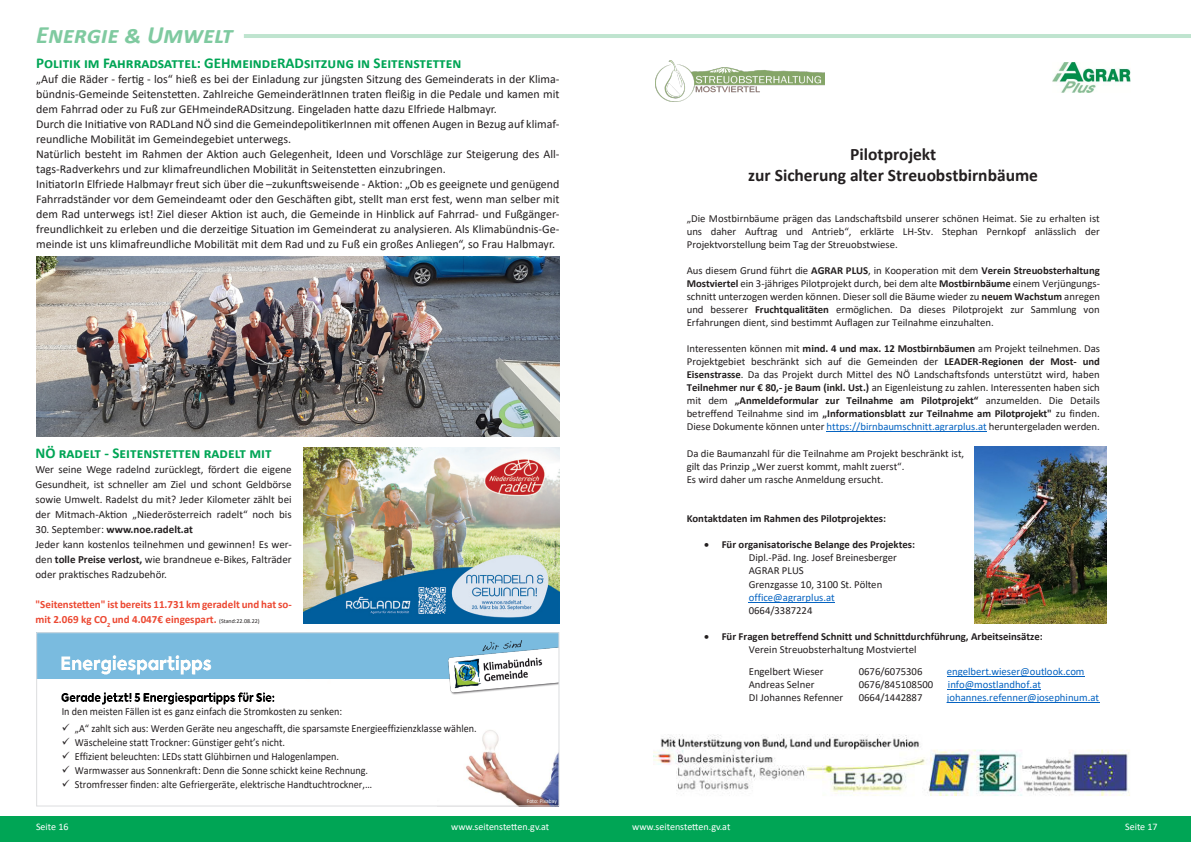
<style>
.page{position:relative;width:1191px;height:842px;background:#fff}
.page>*{position:absolute;margin:0;border:0;box-sizing:border-box;transform-origin:0 0}
.t1{font:italic 700 25px "Calibri";color:#7fcaa0}
.t2{font:700 17.5px/21.3px "Calibri";color:#231f20;text-align:center}
.t3{font:700 15px "Calibri";color:#00a555}
.t4{font:12px/15px "Calibri";color:#231f20;text-align:justify}
.t5{font:11px/15px "Calibri";color:#231f20;text-align:justify}
.t6{font:700 11px/15px "Calibri";color:#ec4832}
.t7{font:700 11px "Calibri";color:#231f20}
.t8{font:10.9px "Calibri";color:#231f20;scale:.93 1}
.t9{font:10.7px/13px "Calibri";color:#231f20;text-align:justify}
.t10{font:700 10.7px/13px "Calibri";letter-spacing:-.005em;color:#231f20}
.t11{font:10.7px "Calibri";color:#0563c1}
.t12{font:10px "Calibri";color:#fff}
.t13{font:5.9px "Calibri";color:#f2f3f4;scale:.93 1}
.s1{font-weight:400}
.s2{font-weight:700}
.s3{font-weight:400;font-size:6px;color:#231f20}
.s4{color:#0563c1}
</style>
<div class="page">
<div style="left:0;top:816px;width:1191px;height:26px;background:#00a555"></div>
<img style="left:36px;top:257px;width:523px;height:180px">
<img style="left:466px;top:730px;width:91px;height:74px">
<img style="left:62px;top:692px;width:213px;height:13px">
<div style="left:37px;top:633px;width:522px;height:46px;background:#7abbdf"></div>
<img style="left:61px;top:655px;width:151px;height:20px">
<img style="left:448px;top:641px;width:109px;height:54px">
<div style="left:36px;top:632px;width:523px;height:174px;border:1px solid #dcdddf"></div>
<img style="left:304px;top:447px;width:255px;height:176px">
<hr style="left:244px;top:34px;width:947px;height:4px;background:#bfe4cf">
<img style="left:655px;top:61px;width:169px;height:41px">
<img style="left:1052px;top:63px;width:78px;height:30px">
<hr style="left:826px;top:432px;width:160px;height:1px;background:#0563c1">
<hr style="left:748px;top:602px;width:87px;height:1px;background:#0563c1">
<hr style="left:947px;top:676px;width:137px;height:1px;background:#0563c1">
<hr style="left:948px;top:689px;width:93px;height:1px;background:#0563c1">
<hr style="left:947px;top:702px;width:152px;height:1px;background:#0563c1">
<img style="left:974px;top:447px;width:132px;height:176px">
<img style="left:653px;top:734px;width:477px;height:62px">
<p class="t1" style="left:36px;top:17px;width:198px">Energie &amp; Umwelt</p>
<p class="t3" style="left:36px;top:52px;width:427px">Politik im Fahrradsattel: GEHmeindeRADsitzung in Seitenstetten</p>
<p class="t4" style="left:36px;top:71px;width:525px">„Auf die Räder - fertig - los“ hieß es bei der Einladung zur jüngsten Sitzung des Gemeinderats in der Klima&shy;bündnis-Gemeinde Seitenstetten. Zahlreiche GemeinderätInnen traten fleißig in die Pedale und kamen mit dem Fahrrad oder zu Fuß zur GEHmeindeRADsitzung. Eingeladen hatte dazu Elfriede Halbmayr.</p>
<p class="t4" style="left:36px;top:116px;width:525px">Durch die Initiative von RADLand NÖ sind die GemeindepolitikerInnen mit offenen Augen in Bezug auf klimaf&shy;reundliche Mobilität im Gemeindegebiet unterwegs.</p>
<p class="t4" style="left:36px;top:146px;width:525px">Natürlich besteht im Rahmen der Aktion auch Gelegenheit, Ideen und Vorschläge zur Steigerung des All&shy;tags-Radverkehrs und zur klimafreundlichen Mobilität in Seitenstetten einzubringen.</p>
<p class="t4" style="left:36px;top:176px;width:525px">InitiatorIn Elfriede Halbmayr freut sich über die –zukunftsweisende - Aktion: „Ob es geeignete und genügend Fahrradständer vor dem Gemeindeamt oder den Geschäften gibt, stellt man erst fest, wenn man selber mit dem Rad unterwegs ist! Ziel dieser Aktion ist auch, die Gemeinde in Hinblick auf Fahrrad- und Fußgänger&shy;freundlichkeit zu erleben und die derzeitige Situation im Gemeinderat zu analysieren. Als Klimabündnis-Ge&shy;meinde ist uns klimafreundliche Mobilität mit dem Rad und zu Fuß ein großes Anliegen“, so Frau Halbmayr.</p>
<p class="t3" style="left:35px;top:443px;width:238px">NÖ radelt - Seitenstetten radelt mit</p>
<p class="t5" style="left:35px;top:462px;width:258px">Wer seine Wege radelnd zurücklegt, fördert die eigene Gesundheit, ist schneller am Ziel und schont Geldbörse sowie Umwelt. Radelst du mit? Jeder Kilometer zählt bei der Mitmach-Aktion „Niederösterreich radelt“ noch bis</p>
<p class="t7" style="left:35px;top:522px;width:159px"><span class="s1">30. September:</span> www.noe.radelt.at</p>
<p class="t5" style="left:35px;top:537px;width:258px">Jeder kann kostenlos teilnehmen und gewinnen! Es wer&shy;den <span class="s2">tolle Preise verlost,</span> wie brandneue e-Bikes, Falträder oder praktisches Radzubehör.</p>
<p class="t6" style="left:35px;top:597px;width:258px">"Seitenstetten" ist bereits 11.731 km geradelt und hat so&shy;mit 2.069 kg CO<sub>2</sub> und 4.047€ eingespart. <span class="s3">(Stand:22.08.22)</span></p>
<p class="t8" style="left:62px;top:704px;width:303px">In den meisten Fällen ist es ganz einfach die Stromkosten zu senken:</p>
<p class="t8" style="left:62px;top:721px;width:447px">✓ „A“ zahlt sich aus: Werden Geräte neu angeschafft, die sparsamste Energieeffizienzklasse wählen.</p>
<p class="t8" style="left:62px;top:735px;width:241px">✓ Wäscheleine statt Trockner: Günstiger geht’s nicht.</p>
<p class="t8" style="left:62px;top:749px;width:300px">✓ Effizient beleuchten: LEDs statt Glühbirnen und Halogenlampen.</p>
<p class="t8" style="left:62px;top:763px;width:331px">✓ Warmwasser aus Sonnenkraft: Denn die Sonne schickt keine Rechnung.</p>
<p class="t8" style="left:62px;top:777px;width:335px">✓ Stromfresser finden: alte Gefriergeräte, elektrische Handtuchtrockner,…</p>
<p class="t13" style="left:527px;top:797px;width:34px">Foto: Pixabay</p>
<p class="t2" style="left:748px;top:143px;width:291px">Pilotprojekt<br>zur Sicherung alter Streuobstbirnbäume</p>
<p class="t9" style="left:686px;top:211px;width:414px">„Die Mostbirnbäume prägen das Landschaftsbild unserer schönen Heimat. Sie zu erhalten ist uns daher Auftrag und Antrieb“, erklärte LH-Stv. Stephan Pernkopf anlässlich der Projektvorstellung beim Tag der Streuobstwiese.</p>
<p class="t9" style="left:686px;top:263px;width:415px">Aus diesem Grund führt die <span class="s2">AGRAR PLUS</span>, in Kooperation mit dem <span class="s2">Verein Streuobsterhaltung Mostviertel</span> ein 3-jähriges Pilotprojekt durch, bei dem alte <span class="s2">Mostbirnbäume</span> einem Verjüngungs&shy;schnitt unterzogen werden können. Dieser soll die Bäume wieder zu <span class="s2">neuem Wachstum</span> anregen und besserer <span class="s2">Fruchtqualitäten</span> ermöglichen. Da dieses Pilotprojekt zur Sammlung von Erfahrungen dient, sind bestimmt Auflagen zur Teilnahme einzuhalten.</p>
<p class="t9" style="left:686px;top:342px;width:415px">Interessenten können mit <span class="s2">mind. 4 und max. 12 Mostbirnbäumen</span> am Projekt teilnehmen. Das Projektgebiet beschränkt sich auf die Gemeinden der <span class="s2">LEADER-Regionen der Most- und Eisenstrasse</span>. Da das Projekt durch Mittel des NÖ Landschaftsfonds unterstützt wird, haben <span class="s2">Teilnehmer nur € 80,- je Baum (inkl. Ust.)</span> an Eigenleistung zu zahlen. Interessenten haben sich mit dem <span class="s2">„Anmeldeformular zur Teilnahme am Pilotprojekt“</span> anzumelden. Die Details betreffend Teilnahme sind im <span class="s2">„Informationsblatt zur Teilnahme am Pilotprojekt"</span> zu finden.<br>Diese Dokumente können unter <span class="s4">https://birnbaumschnitt.agrarplus.at</span> heruntergeladen werden.</p>
<p class="t9" style="left:686px;top:446px;width:279px;text-align:left">Da die Baumanzahl für die Teilnahme am Projekt beschränkt ist, gilt das Prinzip „Wer zuerst kommt, mahlt zuerst“.<br>Es wird daher um rasche Anmeldung ersucht.</p>
<p class="t10" style="left:686px;top:512px;width:201px">Kontaktdaten im Rahmen des Pilotprojektes:</p>
<p class="t9" style="left:748px;top:538px;width:168px;text-align:left;text-indent:-45px">• <span class="s2">Für organisatorische Belange des Projektes:<br></span>Dipl.-Päd. Ing. Josef Breinesberger<br>AGRAR PLUS<br>Grenzgasse 10, 3100 St. Pölten <span class="s4">office@agrarplus.at<br></span>0664/3387224</p>
<p class="t10" style="left:748px;top:630px;width:295px;text-indent:-45px">• Für Fragen betreffend Schnitt und Schnittdurchführung, Arbeitseinsätze:<br><span class="s1">Verein Streuobsterhaltung Mostviertel</span></p>
<p class="t9" style="left:748px;top:664px;width:76px">Engelbert Wieser</p>
<p class="t9" style="left:858px;top:664px;width:65px">0676/6075306</p>
<p class="t11" style="left:947px;top:664px;width:139px">engelbert.wieser@outlook.com</p>
<p class="t9" style="left:748px;top:677px;width:67px">Andreas Selner</p>
<p class="t9" style="left:858px;top:677px;width:76px">0676/845108500</p>
<p class="t11" style="left:948px;top:677px;width:95px">info@mostlandhof.at</p>
<p class="t9" style="left:748px;top:690px;width:96px">DI Johannes Refenner</p>
<p class="t9" style="left:858px;top:690px;width:65px">0664/1442887</p>
<p class="t11" style="left:947px;top:690px;width:154px">johannes.refenner@josephinum.at</p>
<p class="t12" style="left:36px;top:820px;width:34px">Seite 16</p>
<p class="t12" style="left:451px;top:820px;width:100px">www.seitenstetten.gv.at</p>
<p class="t12" style="left:632px;top:820px;width:100px">www.seitenstetten.gv.at</p>
<p class="t12" style="left:1125px;top:820px;width:34px">Seite 17</p>
</div>
